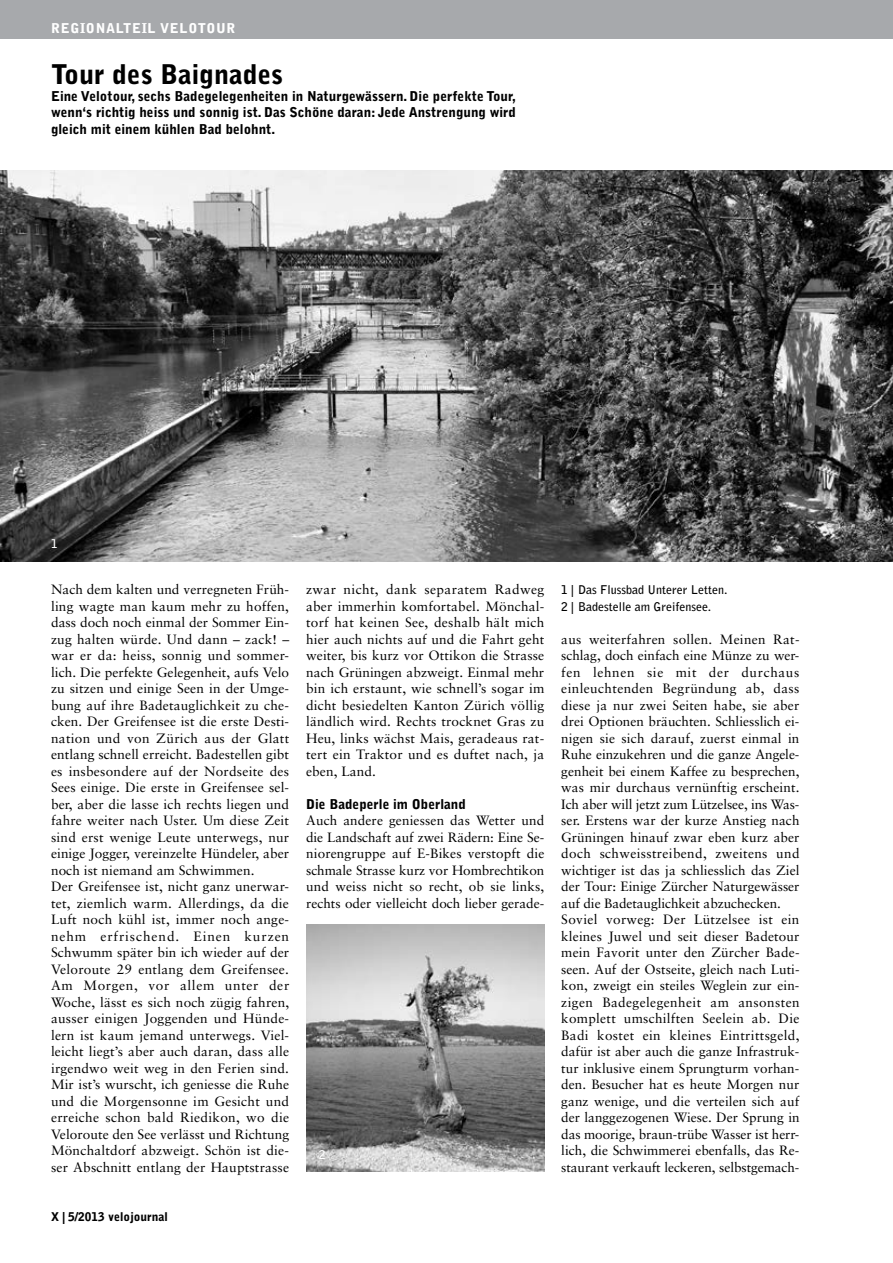
<style>
.page{position:relative;width:893px;height:1263px;background:#fff}
.page>*{position:absolute;margin:0;border:0;box-sizing:border-box;transform-origin:0 0}
.t1{font:900 27px "Bell Gothic";color:#000}
.t2{font:13.5px/16.5px "Sabon";letter-spacing:.01em;color:#000}
.t3{font:900 13.5px/16.5px "Bell Gothic";color:#000;text-align:justify}
.t4{font:900 13.5px "Bell Gothic";letter-spacing:.05em;color:#fff}
.t5{font:700 12px/16.5px "Bell Gothic";color:#000}
.t6{font:900 12px "Bell Gothic";color:#000}
.t7{font:700 12px "Bell Gothic";color:#fff}
</style>
<div class="page">
<div style="left:0;top:0;width:893px;height:38px;background:#a7a9ac"></div>
<img style="left:306px;top:924px;width:238px;height:248px">
<img style="left:0;top:170px;width:893px;height:391px">
<p class="t4" style="left:51px;top:20px;width:182px">Regionalteil velotour</p>
<h1 class="t1" style="left:51px;top:59px;width:234px">Tour des Baignades</h1>
<p class="t3" style="left:51px;top:88px;width:466px">Eine Velotour, sechs Badegelegenheiten in Naturgewässern. Die perfekte Tour, wenn‘s richtig heiss und sonnig ist. Das Schöne daran: Jede Anstrengung wird gleich mit einem kühlen Bad belohnt.</p>
<p class="t7" style="left:51px;top:537px;width:8px">1</p>
<p class="t2" style="left:51px;top:581px;width:240px">Nach dem kalten und verregneten Früh&shy;ling wagte man kaum mehr zu hoffen, dass doch noch einmal der Sommer Ein&shy;zug halten würde. Und dann – zack! – war er da: heiss, sonnig und sommer&shy;lich. Die perfekte Gelegenheit, aufs Velo zu sitzen und einige Seen in der Umge&shy;bung auf ihre Badetauglichkeit zu che&shy;cken. Der Greifensee ist die erste Desti&shy;nation und von Zürich aus der Glatt entlang schnell erreicht. Badestellen gibt es insbesondere auf der Nordseite des Sees einige. Die erste in Greifensee sel&shy;ber, aber die lasse ich rechts liegen und fahre weiter nach Uster. Um diese Zeit sind erst wenige Leute unterwegs, nur einige Jogger, vereinzelte Hündeler, aber noch ist niemand am Schwimmen.<br>Der Greifensee ist, nicht ganz unerwar&shy;tet, ziemlich warm. Allerdings, da die Luft noch kühl ist, immer noch ange&shy;nehm erfrischend. Einen kurzen Schwumm später bin ich wieder auf der Veloroute 29 entlang dem Greifensee.<br>Am Morgen, vor allem unter der Woche, lässt es sich noch zügig fahren, ausser einigen Joggenden und Hünde&shy;lern ist kaum jemand unterwegs. Viel&shy;leicht liegt’s aber auch daran, dass alle irgendwo weit weg in den Ferien sind.<br>Mir ist’s wurscht, ich geniesse die Ruhe und die Morgensonne im Gesicht und erreiche schon bald Riedikon, wo die Veloroute den See verlässt und Richtung Mönchaltdorf abzweigt. Schön ist die&shy;ser Abschnitt entlang der Hauptstrasse</p>
<p class="t6" style="left:51px;top:1210px;width:118px">X | 5/2013 velojournal</p>
<p class="t2" style="left:306px;top:581px;width:240px;text-align:justify">zwar nicht, dank separatem Radweg aber immerhin komfortabel. Mönchal&shy;torf hat keinen See, deshalb hält mich hier auch nichts auf und die Fahrt geht weiter, bis kurz vor Ottikon die Strasse nach Grüningen abzweigt. Einmal mehr bin ich erstaunt, wie schnell’s sogar im dicht besiedelten Kanton Zürich völlig ländlich wird. Rechts trocknet Gras zu Heu, links wächst Mais, geradeaus rat&shy;tert ein Traktor und es duftet nach, ja eben, Land.</p>
<p class="t3" style="left:306px;top:796px;width:161px">Die Badeperle im Oberland</p>
<p class="t2" style="left:306px;top:812px;width:240px;text-align:justify">Auch andere geniessen das Wetter und die Landschaft auf zwei Rädern: Eine Se&shy;niorengruppe auf E-Bikes verstopft die schmale Strasse kurz vor Hombrechtikon und weiss nicht so recht, ob sie links, rechts oder vielleicht doch lieber gerade-</p>
<p class="t7" style="left:319px;top:1147px;width:8px">2</p>
<p class="t5" style="left:561px;top:582px;width:168px">1 | Das Flussbad Unterer Letten.<br>2 | Badestelle am Greifensee.</p>
<p class="t2" style="left:561px;top:630px;width:240px">aus weiterfahren sollen. Meinen Rat&shy;schlag, doch einfach eine Münze zu wer&shy;fen lehnen sie mit der durchaus einleuchtenden Begründung ab, dass diese ja nur zwei Seiten habe, sie aber drei Optionen bräuchten. Schliesslich ei&shy;nigen sie sich darauf, zuerst einmal in Ruhe einzukehren und die ganze Angele&shy;genheit bei einem Kaffee zu besprechen, was mir durchaus vernünftig erscheint.<br>Ich aber will jetzt zum Lützelsee, ins Was&shy;ser. Erstens war der kurze Anstieg nach Grüningen hinauf zwar eben kurz aber doch schweisstreibend, zweitens und wichtiger ist das ja schliesslich das Ziel der Tour: Einige Zürcher Naturgewässer auf die Badetauglichkeit abzuchecken.<br>Soviel vorweg: Der Lützelsee ist ein kleines Juwel und seit dieser Badetour mein Favorit unter den Zürcher Bade&shy;seen. Auf der Ostseite, gleich nach Luti&shy;kon, zweigt ein steiles Weglein zur ein&shy;zigen Badegelegenheit am ansonsten komplett umschilften Seelein ab. Die Badi kostet ein kleines Eintrittsgeld, dafür ist aber auch die ganze Infrastruk&shy;tur inklusive einem Sprungturm vorhan&shy;den. Besucher hat es heute Morgen nur ganz wenige, und die verteilen sich auf der langgezogenen Wiese. Der Sprung in das moorige, braun-trübe Wasser ist herr&shy;lich, die Schwimmerei ebenfalls, das Re&shy;staurant verkauft leckeren, selbstgemach-</p>
</div>
